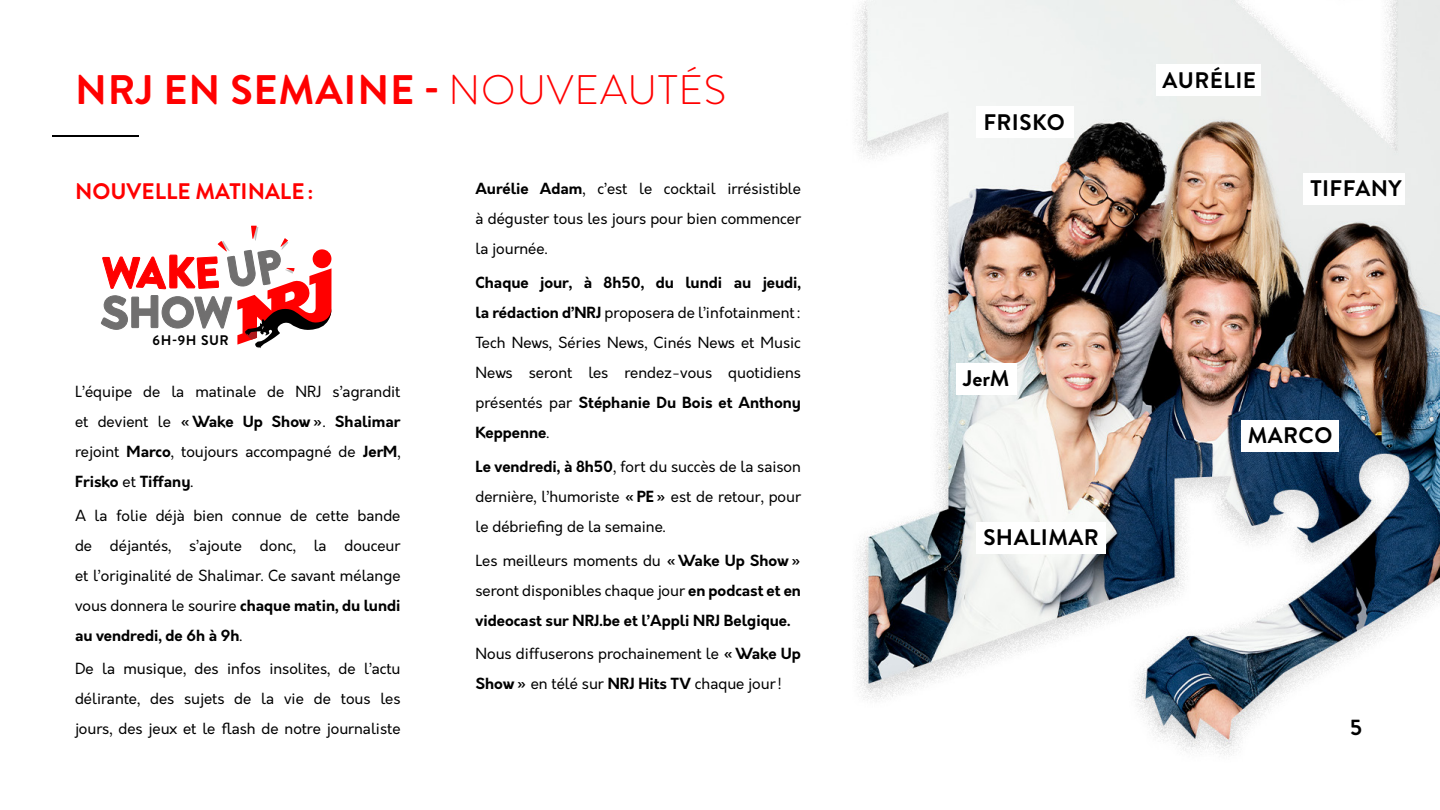
<style>
.page{position:relative;width:1440px;height:810px;background:#fff}
.page>*{position:absolute;margin:0;border:0;box-sizing:border-box;transform-origin:0 0}
.t1{font:700 41.25px "Brandon Grotesque";letter-spacing:.02em;color:#f00}
.t2{font:700 22.5px "Brandon Grotesque";letter-spacing:.02em;color:#000}
.t3{font:700 22.5px "Brandon Grotesque";color:#f00}
.t4{font:15px/30px "Orkney";color:#000;text-align:justify}
.t5{font:700 15px/30px "Orkney";color:#000;text-align:justify}
.t6{font:700 13.88px "Brandon Grotesque";letter-spacing:.04em;color:#000}
.s1{font-weight:300}
.s2{font-weight:700}
.s3{font-weight:400}
</style>
<div class="page">
<img style="left:855px;top:0;width:585px;height:755px">
<hr style="left:52px;top:135px;width:87px;height:2px;background:#000">
<div style="left:1241px;top:420px;width:97px;height:32px;background:#fff"></div>
<div style="left:956px;top:363px;width:61px;height:31px;background:#fff"></div>
<div style="left:1304px;top:173px;width:102px;height:32px;background:#fff"></div>
<div style="left:1156px;top:64px;width:105px;height:32px;background:#fff"></div>
<div style="left:976px;top:106px;width:98px;height:32px;background:#fff"></div>
<div style="left:976px;top:522px;width:129px;height:32px;background:#fff"></div>
<svg style="left:101px;top:226px;width:231px;height:122px"></svg>
<h1 class="t1" style="left:75px;top:61px;width:653px">NRJ EN SEMAINE - <span class="s1">NOUVEAUTÉS</span></h1>
<h2 class="t3" style="left:75px;top:175px;width:240px">NOUVELLE MATINALE:</h2>
<p class="t6" style="left:153px;top:330px;width:78px">6H-9H SUR</p>
<p class="t4" style="left:75px;top:377px;width:327px">L’équipe de la matinale de NRJ s’agrandit et devient le <span class="s2">«Wake Up Show»</span>. <span class="s2">Shalimar </span>rejoint <span class="s2">Marco</span>, toujours accompagné de <span class="s2">JerM</span>, <span class="s2">Frisko</span> et <span class="s2">Tiffany</span>.</p>
<p class="t4" style="left:75px;top:500px;width:327px">A la folie déjà bien connue de cette bande de déjantés, s’ajoute donc, la douceur et l’originalité de Shalimar. Ce savant mélange vous donnera le sourire <span class="s2">chaque matin, du lundi au vendredi, de 6h à 9h</span>.</p>
<p class="t4" style="left:75px;top:654px;width:327px">De la musique, des infos insolites, de l’actu délirante, des sujets de la vie de tous les jours, des jeux et le flash de notre journaliste</p>
<p class="t4" style="left:476px;top:174px;width:327px"><span class="s2">Aurélie Adam</span>, c’est le cocktail irrésistible à déguster tous les jours pour bien commencer la journée.</p>
<p class="t4" style="left:476px;top:268px;width:327px"><span class="s2">Chaque jour, à 8h50, du lundi au jeudi, la rédaction d’NRJ</span> proposera de l’infotainment:<br>Tech News, Séries News, Cinés News et Music News seront les rendez-vous quotidiens présentés par <span class="s2">Stéphanie Du Bois et Anthony Keppenne</span>.</p>
<p class="t4" style="left:476px;top:452px;width:327px"><span class="s2">Le vendredi, à 8h50</span>, fort du succès de la saison dernière, l’humoriste <span class="s2">«PE»</span> est de retour, pour le débriefing de la semaine.</p>
<p class="t5" style="left:476px;top:545px;width:327px"><span class="s3">Les meilleurs moments du</span> «Wake Up Show» <span class="s3">seront disponibles chaque jour</span> en podcast et en videocast sur NRJ.be et l’Appli NRJ Belgique.</p>
<p class="t4" style="left:476px;top:639px;width:327px">Nous diffuserons prochainement le <span class="s2">«Wake Up<br>Show»</span> en télé sur <span class="s2">NRJ Hits TV</span> chaque jour!</p>
<h2 class="t2" style="left:983px;top:106px;width:83px">FRISKO</h2>
<h2 class="t2" style="left:1163px;top:64px;width:95px">AURÉLIE</h2>
<h2 class="t2" style="left:1310px;top:173px;width:93px">TIFFANY</h2>
<h2 class="t2" style="left:963px;top:363px;width:48px">JerM</h2>
<h2 class="t2" style="left:983px;top:522px;width:117px">SHALIMAR</h2>
<h2 class="t2" style="left:1248px;top:420px;width:86px">MARCO</h2>
<h2 class="t2" style="left:1350px;top:712px;width:13px">5</h2>
</div>
